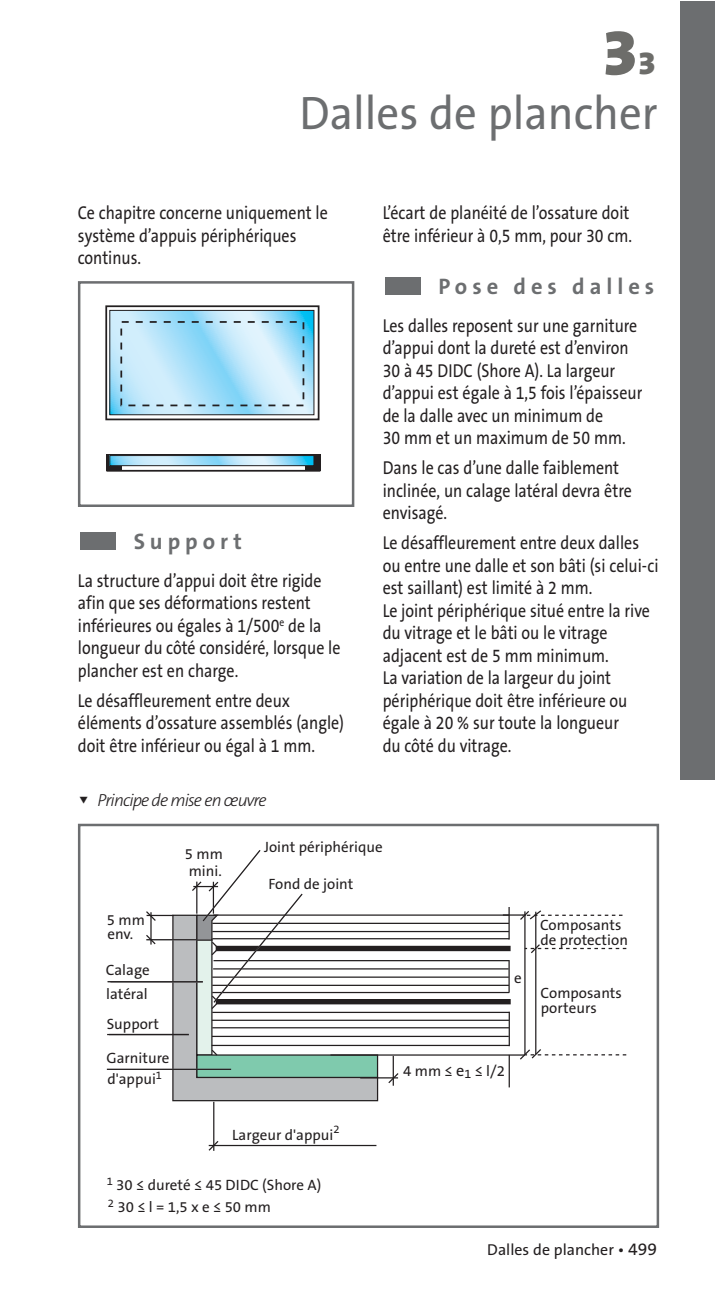
<style>
.page{position:relative;width:717px;height:1297px;background:#fff}
.page>*{position:absolute;margin:0;border:0;box-sizing:border-box;transform-origin:0 0}
.t1{font:900 65px "The Sans B9";color:#6d6d6a}
.t2{font:47.25px "The Sans B5 Plain";color:#6c6e70;scale:.95 1}
.t3{font:700 22.5px "The Sans B7";letter-spacing:.22em;color:#6c6e70}
.t4{font:18.75px/22.5px "The Sans B5 Plain";color:#231f20;scale:.85 1}
.t5{font:italic 300 17.5px "The Sans B3";letter-spacing:-.055em;color:#231f20}
.t6{font:15.75px "The Sans B5 Plain";color:#231f20}
.t7{font:15px/21.2px "The Sans B5 Plain";color:#231f20}
.t8{font:11.25px "The Sans B5 Plain";color:#231f20}
.s1{font-size:32.5px}
.s2{font-size:16.25px}
.s3{font-size:17.5px}
</style>
<div class="page">
<div style="left:680px;top:2px;width:35px;height:778px;background:#6c6e70"></div>
<div style="left:80px;top:532px;width:36px;height:17px;background:#6c6e70"></div>
<div style="left:385px;top:277px;width:36px;height:17px;background:#6c6e70"></div>
<svg style="left:172px;top:914px;width:207px;height:188px"></svg>
<div style="left:197px;top:939px;width:15px;height:116px;background:#e3f2eb"></div>
<div style="left:196px;top:939px;width:16px;height:117px;border:1px solid #231f20"></div>
<hr style="left:216px;top:1000px;width:294px;height:4px;background:#231f20">
<div style="left:216px;top:999px;width:295px;height:5px;border:1px solid #231f20"></div>
<div style="left:197px;top:1055px;width:180px;height:22px;background:#7fcaad"></div>
<div style="left:196px;top:1054px;width:182px;height:24px;border:1px solid #231f20"></div>
<hr style="left:216px;top:946px;width:294px;height:4px;background:#231f20">
<div style="left:216px;top:946px;width:295px;height:5px;border:1px solid #231f20"></div>
<hr style="left:212px;top:923px;width:297px;height:1px;background:#231f20">
<hr style="left:146px;top:939px;width:52px;height:1px;background:#231f20">
<hr style="left:150px;top:912px;width:2px;height:32px;background:#231f20">
<svg style="left:146px;top:911px;width:27px;height:11px"></svg>
<svg style="left:146px;top:933px;width:11px;height:12px"></svg>
<svg style="left:210px;top:1048px;width:9px;height:8px"></svg>
<hr style="left:213px;top:1102px;width:1px;height:49px;background:#231f20">
<svg style="left:208px;top:1139px;width:12px;height:12px"></svg>
<hr style="left:209px;top:1145px;width:167px;height:1px;background:#231f20">
<hr style="left:535px;top:912px;width:1px;height:142px;background:#231f20">
<hr style="left:213px;top:968px;width:296px;height:1px;background:#231f20">
<hr style="left:214px;top:960px;width:295px;height:1px;background:#231f20">
<hr style="left:212px;top:976px;width:297px;height:2px;background:#231f20">
<hr style="left:212px;top:985px;width:297px;height:1px;background:#231f20">
<hr style="left:212px;top:992px;width:297px;height:1px;background:#231f20">
<hr style="left:212px;top:1012px;width:297px;height:1px;background:#231f20">
<hr style="left:212px;top:1020px;width:297px;height:1px;background:#231f20">
<hr style="left:212px;top:1027px;width:297px;height:1px;background:#231f20">
<hr style="left:212px;top:1036px;width:297px;height:1px;background:#231f20">
<hr style="left:330px;top:1054px;width:195px;height:2px;background:#231f20">
<hr style="left:107px;top:1034px;width:82px;height:1px;background:#231f20">
<hr style="left:212px;top:1045px;width:297px;height:1px;background:#231f20">
<svg style="left:191px;top:850px;width:113px;height:160px"></svg>
<hr style="left:213px;top:914px;width:296px;height:2px;background:#231f20">
<hr style="left:212px;top:931px;width:297px;height:1px;background:#231f20">
<hr style="left:212px;top:938px;width:297px;height:1px;background:#231f20">
<hr style="left:509px;top:1012px;width:1px;height:34px;background:#231f20">
<hr style="left:508px;top:960px;width:2px;height:32px;background:#231f20">
<hr style="left:508px;top:907px;width:2px;height:32px;background:#231f20">
<hr style="left:509px;top:1055px;width:1px;height:32px;background:#231f20">
<hr style="left:503px;top:914px;width:23px;height:2px;background:#231f20">
<hr style="left:524px;top:911px;width:1px;height:144px;background:#231f20">
<svg style="left:519px;top:910px;width:103px;height:11px"></svg>
<svg style="left:518px;top:1048px;width:108px;height:12px"></svg>
<hr style="left:108px;top:981px;width:95px;height:1px;background:#231f20">
<hr style="left:107px;top:1069px;width:124px;height:1px;background:#231f20">
<svg style="left:525px;top:943px;width:101px;height:11px"></svg>
<hr style="left:393px;top:1056px;width:1px;height:30px;background:#231f20">
<hr style="left:360px;top:1077px;width:38px;height:1px;background:#231f20">
<svg style="left:387px;top:1072px;width:12px;height:12px"></svg>
<div style="left:78px;top:824px;width:581px;height:404px;border:2px solid #6c6e70"></div>
<svg style="left:111px;top:312px;width:201px;height:101px"></svg>
<div style="left:109px;top:310px;width:205px;height:105px;border:1px solid #231f20"></div>
<div style="left:120px;top:321px;width:184px;height:85px;border:2px dashed #231f20"></div>
<div style="left:105px;top:305px;width:214px;height:115px;border:2px solid #231f20"></div>
<div style="left:106px;top:454px;width:15px;height:17px;background:#231f20"></div>
<div style="left:305px;top:454px;width:15px;height:17px;background:#231f20"></div>
<hr style="left:106px;top:470px;width:214px;height:2px;background:#231f20">
<hr style="left:106px;top:454px;width:214px;height:2px;background:#231f20">
<svg style="left:111px;top:457px;width:201px;height:7px"></svg>
<div style="left:109px;top:455px;width:205px;height:11px;border:1px solid #231f20"></div>
<div style="left:78px;top:281px;width:276px;height:226px;border:2px solid #6c6e70"></div>
<p class="t1" style="left:602px;top:24px;width:55px">3<span class="s1">3</span></p>
<p class="t2" style="left:299px;top:93px;width:378px">Dalles de plancher</p>
<p class="t4" style="left:78px;top:203px;width:296px">Ce chapitre concerne uniquement le système d’appuis périphériques continus.</p>
<p class="t3" style="left:134px;top:532px;width:110px">Support</p>
<p class="t4" style="left:78px;top:570px;width:310px">La structure d’appui doit être rigide afin que ses déformations restent inférieures ou égales à 1/500<sup>e</sup> de la longueur du côté considéré, lorsque le plancher est en charge.</p>
<p class="t4" style="left:78px;top:690px;width:315px">Le désaffleurement entre deux éléments d’ossature assemblés (angle) doit être inférieur ou égal à 1 mm.</p>
<p class="t5" style="left:78px;top:793px;width:190px">▼ Principe de mise en œuvre</p>
<p class="t4" style="left:383px;top:203px;width:295px">L’écart de planéité de l’ossature doit être inférieur à 0,5 mm, pour 30 cm.</p>
<p class="t3" style="left:438px;top:277px;width:217px">Pose des dalles</p>
<p class="t4" style="left:383px;top:315px;width:307px">Les dalles reposent sur une garniture d’appui dont la dureté est d’environ 30 à 45 DIDC (Shore A). La largeur d’appui est égale à 1,5 fois l’épaisseur de la dalle avec un minimum de<br>30 mm et un maximum de 50 mm.</p>
<p class="t4" style="left:383px;top:458px;width:295px">Dans le cas d’une dalle faiblement inclinée, un calage latéral devra être envisagé.</p>
<p class="t4" style="left:383px;top:533px;width:326px">Le désaffleurement entre deux dalles ou entre une dalle et son bâti (si celui-ci est saillant) est limité à 2 mm.<br>Le joint périphérique situé entre la rive du vitrage et le bâti ou le vitrage adjacent est de 5 mm minimum.<br>La variation de la largeur du joint périphérique doit être inférieure ou égale à 20 % sur toute la longueur<br>du côté du vitrage.</p>
<p class="t7" style="left:107px;top:910px;width:39px">5 mm</p>
<p class="t7" style="left:106px;top:961px;width:45px">Calage</p>
<p class="t7" style="left:107px;top:924px;width:27px">env.</p>
<p class="t7" style="left:106px;top:984px;width:43px">latéral</p>
<p class="t7" style="left:107px;top:1014px;width:54px">Support</p>
<p class="t7" style="left:107px;top:1048px;width:65px">Garniture</p>
<p class="t7" style="left:107px;top:1069px;width:56px">d'appui<sup>1</sup></p>
<p class="t7" style="left:185px;top:845px;width:39px">5 mm</p>
<p class="t7" style="left:189px;top:861px;width:35px">mini.</p>
<p class="t7" style="left:264px;top:838px;width:120px">Joint périphérique</p>
<p class="t7" style="left:269px;top:874px;width:86px">Fond de joint</p>
<p class="t8" style="left:333px;top:1124px;width:8px">2</p>
<p class="t7" style="left:232px;top:1125px;width:103px">Largeur d'appui</p>
<p class="t7" style="left:107px;top:1175px;width:216px"><sup>1</sup> 30 ≤ dureté ≤ 45 DIDC (Shore A)<br><sup>2</sup> 30 ≤ l = 1,5 x e ≤ 50 mm</p>
<p class="t7" style="left:514px;top:968px;width:9px">e</p>
<p class="t7" style="left:403px;top:1061px;width:103px">4 mm ≤ <span class="s2">e</span><sub>1</sub> ≤ l/2</p>
<p class="t7" style="left:540px;top:915px;width:83px">Composants</p>
<p class="t7" style="left:540px;top:930px;width:89px">de protection</p>
<p class="t7" style="left:541px;top:983px;width:83px">Composants</p>
<p class="t7" style="left:541px;top:998px;width:57px">porteurs</p>
<p class="t6" style="left:487px;top:1242px;width:171px">Dalles de plancher • <span class="s3">499</span></p>
</div>
